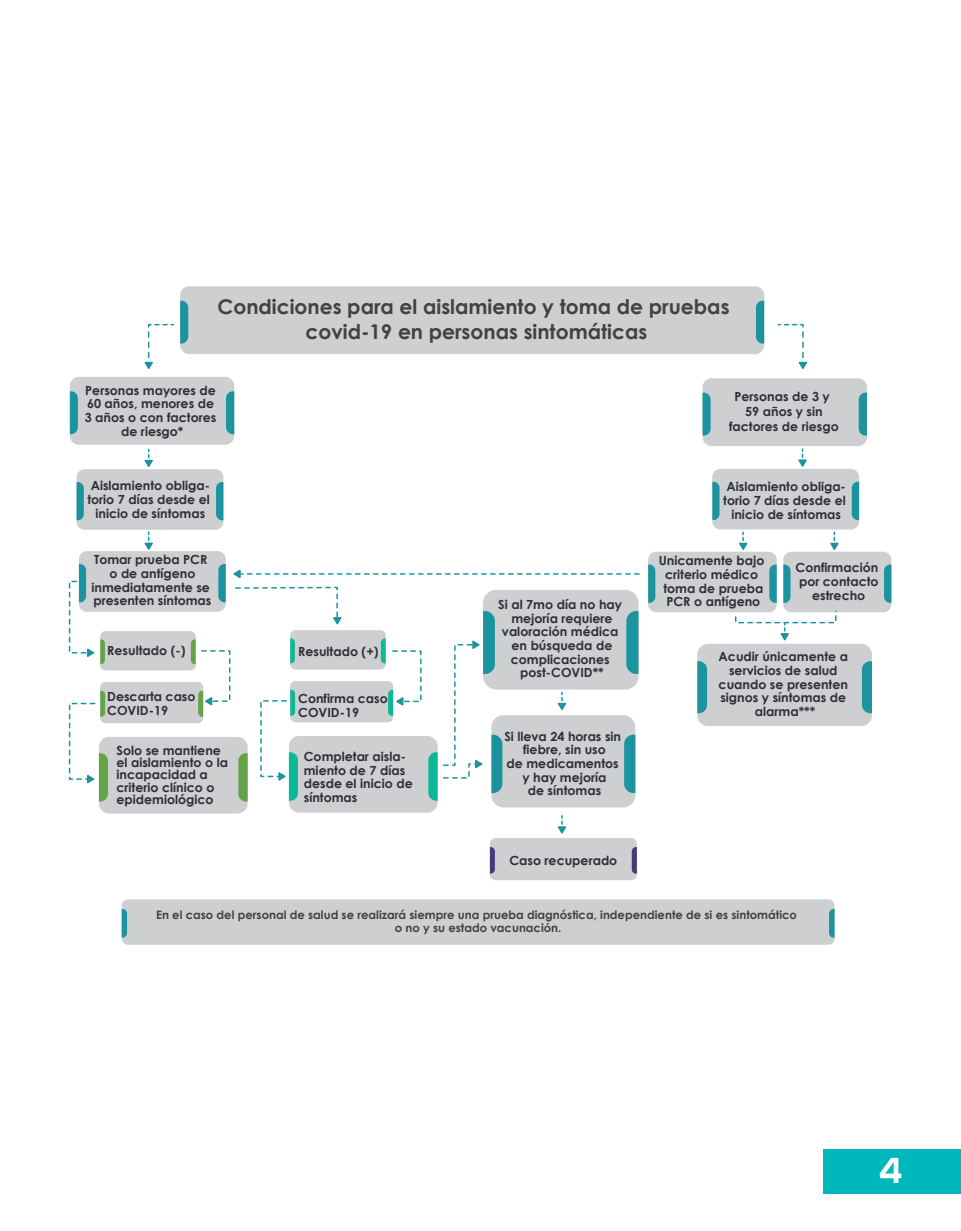
<style>
.page{position:relative;width:961px;height:1231px;background:#fff}
.page>*{position:absolute;margin:0;border:0;box-sizing:border-box;transform-origin:0 0}
.t1{font:700 36px "Nexa";color:#fff}
.t2{font:700 20.25px/24.3px "Century Gothic";color:#444044;text-align:center}
.t3{font:700 12.6px/13.6px "Century Gothic";color:#312e35;text-align:center}
.t4{font:700 11.55px/12.9px "Century Gothic";color:#444044;text-align:center}
</style>
<div class="page">
<div style="left:823px;top:1149px;width:138px;height:44px;background:#00b7bc"></div>
<div style="left:180px;top:286px;width:584px;height:68px;background:#cdcfd1;border-radius:9px"></div>
<svg style="left:180px;top:301px;width:8px;height:42px"></svg>
<svg style="left:756px;top:301px;width:8px;height:42px"></svg>
<div style="left:122px;top:899px;width:712px;height:45px;background:#cdcfd1;border-radius:6px"></div>
<svg style="left:122px;top:909px;width:5px;height:28px"></svg>
<svg style="left:829px;top:909px;width:5px;height:28px"></svg>
<div style="left:70px;top:377px;width:164px;height:68px;background:#cdcfd1;border-radius:9px"></div>
<svg style="left:70px;top:391px;width:8px;height:43px"></svg>
<svg style="left:226px;top:391px;width:8px;height:43px"></svg>
<div style="left:77px;top:469px;width:146px;height:61px;background:#cdcfd1;border-radius:8px"></div>
<svg style="left:77px;top:482px;width:7px;height:38px"></svg>
<svg style="left:216px;top:482px;width:7px;height:38px"></svg>
<div style="left:712px;top:469px;width:147px;height:60px;background:#cdcfd1;border-radius:8px"></div>
<svg style="left:712px;top:482px;width:7px;height:38px"></svg>
<svg style="left:851px;top:482px;width:8px;height:38px"></svg>
<div style="left:648px;top:551px;width:128px;height:61px;background:#cdcfd1;border-radius:8px"></div>
<svg style="left:648px;top:564px;width:7px;height:39px"></svg>
<svg style="left:769px;top:564px;width:7px;height:39px"></svg>
<div style="left:697px;top:644px;width:175px;height:82px;background:#cdcfd1;border-radius:11px"></div>
<svg style="left:697px;top:661px;width:10px;height:52px"></svg>
<svg style="left:862px;top:661px;width:10px;height:52px"></svg>
<div style="left:491px;top:715px;width:144px;height:92px;background:#cdcfd1;border-radius:12px"></div>
<div style="left:783px;top:551px;width:108px;height:61px;background:#cdcfd1;border-radius:8px"></div>
<svg style="left:783px;top:564px;width:7px;height:39px"></svg>
<svg style="left:884px;top:564px;width:7px;height:39px"></svg>
<div style="left:79px;top:551px;width:147px;height:61px;background:#cdcfd1;border-radius:8px"></div>
<div style="left:100px;top:631px;width:96px;height:39px;background:#cdcfd1;border-radius:5px"></div>
<div style="left:100px;top:682px;width:103px;height:41px;background:#cdcfd1;border-radius:5px"></div>
<div style="left:99px;top:737px;width:149px;height:76px;background:#cdcfd1;border-radius:10px"></div>
<div style="left:490px;top:838px;width:147px;height:42px;background:#cdcfd1;border-radius:6px"></div>
<svg style="left:490px;top:847px;width:5px;height:26px"></svg>
<svg style="left:631px;top:847px;width:6px;height:26px"></svg>
<div style="left:289px;top:736px;width:148px;height:76px;background:#cdcfd1;border-radius:10px"></div>
<div style="left:702px;top:378px;width:165px;height:68px;background:#cdcfd1;border-radius:9px"></div>
<svg style="left:702px;top:392px;width:8px;height:43px"></svg>
<svg style="left:858px;top:392px;width:9px;height:43px"></svg>
<svg style="left:144px;top:323px;width:29px;height:46px"></svg>
<svg style="left:144px;top:449px;width:9px;height:18px"></svg>
<svg style="left:778px;top:323px;width:29px;height:46px"></svg>
<svg style="left:144px;top:532px;width:9px;height:18px"></svg>
<svg style="left:68px;top:564px;width:37px;height:100px"></svg>
<svg style="left:68px;top:690px;width:40px;height:111px"></svg>
<svg style="left:191px;top:564px;width:448px;height:237px"></svg>
<svg style="left:558px;top:816px;width:9px;height:18px"></svg>
<svg style="left:798px;top:449px;width:9px;height:18px"></svg>
<svg style="left:737px;top:532px;width:12px;height:20px"></svg>
<svg style="left:734px;top:610px;width:103px;height:31px"></svg>
<svg style="left:828px;top:532px;width:12px;height:20px"></svg>
<h2 class="t2" style="left:217px;top:294px;width:513px">Condiciones para el aislamiento y toma de pruebas covid-19 en personas sintomáticas</h2>
<p class="t3" style="left:85px;top:382px;width:133px">Personas mayores de<br>60 años, menores de<br>3 años o con factores de riesgo*</p>
<p class="t3" style="left:87px;top:478px;width:124px">Aislamiento obliga&shy;torio 7 días desde el inicio de síntomas</p>
<p class="t3" style="left:91px;top:552px;width:121px">Tomar prueba PCR o de antígeno inmediatamente se presenten síntomas</p>
<p class="t3" style="left:107px;top:642px;width:80px">Resultado (-)</p>
<p class="t3" style="left:107px;top:689px;width:90px;text-align:left">Descarta caso<br>COVID-19</p>
<p class="t3" style="left:116px;top:743px;width:113px;line-height:12.3px;text-align:left">Solo se mantiene el aislamiento o la incapacidad a criterio clínico o epidemiológico</p>
<p class="t3" style="left:298px;top:644px;width:82px">Resultado (+)</p>
<p class="t3" style="left:298px;top:691px;width:91px;text-align:left">Confirma caso<br>COVID-19</p>
<p class="t3" style="left:304px;top:749px;width:110px;text-align:left">Completar aisla&shy;miento de 7 días desde el inicio de síntomas</p>
<p class="t3" style="left:498px;top:597px;width:125px">Si al 7mo día no hay mejoría requiere valoración médica en búsqueda de complicaciones post-COVID**</p>
<p class="t3" style="left:504px;top:728px;width:118px">Si lleva 24 horas sin fiebre, sin uso<br>de medicamentos y hay mejoría<br>de síntomas</p>
<p class="t3" style="left:509px;top:853px;width:109px">Caso recuperado</p>
<p class="t3" style="left:729px;top:388px;width:111px;line-height:15.1px">Personas de 3 y<br>59 años y sin factores de riesgo</p>
<p class="t3" style="left:723px;top:479px;width:124px">Aislamiento obliga&shy;torio 7 días desde el inicio de síntomas</p>
<p class="t3" style="left:658px;top:553px;width:107px">Unicamente bajo criterio médico toma de prueba<br>PCR o antígeno</p>
<p class="t3" style="left:795px;top:560px;width:84px">Confirmación por contacto estrecho</p>
<p class="t3" style="left:718px;top:649px;width:131px">Acudir únicamente a servicios de salud cuando se presenten signos y síntomas de alarma***</p>
<p class="t4" style="left:156px;top:908px;width:642px">En el caso del personal de salud se realizará siempre una prueba diagnóstica, independiente de si es sintomático o no y su estado vacunación.</p>
<h1 class="t1" style="left:878px;top:1149px;width:26px">4</h1>
</div>
